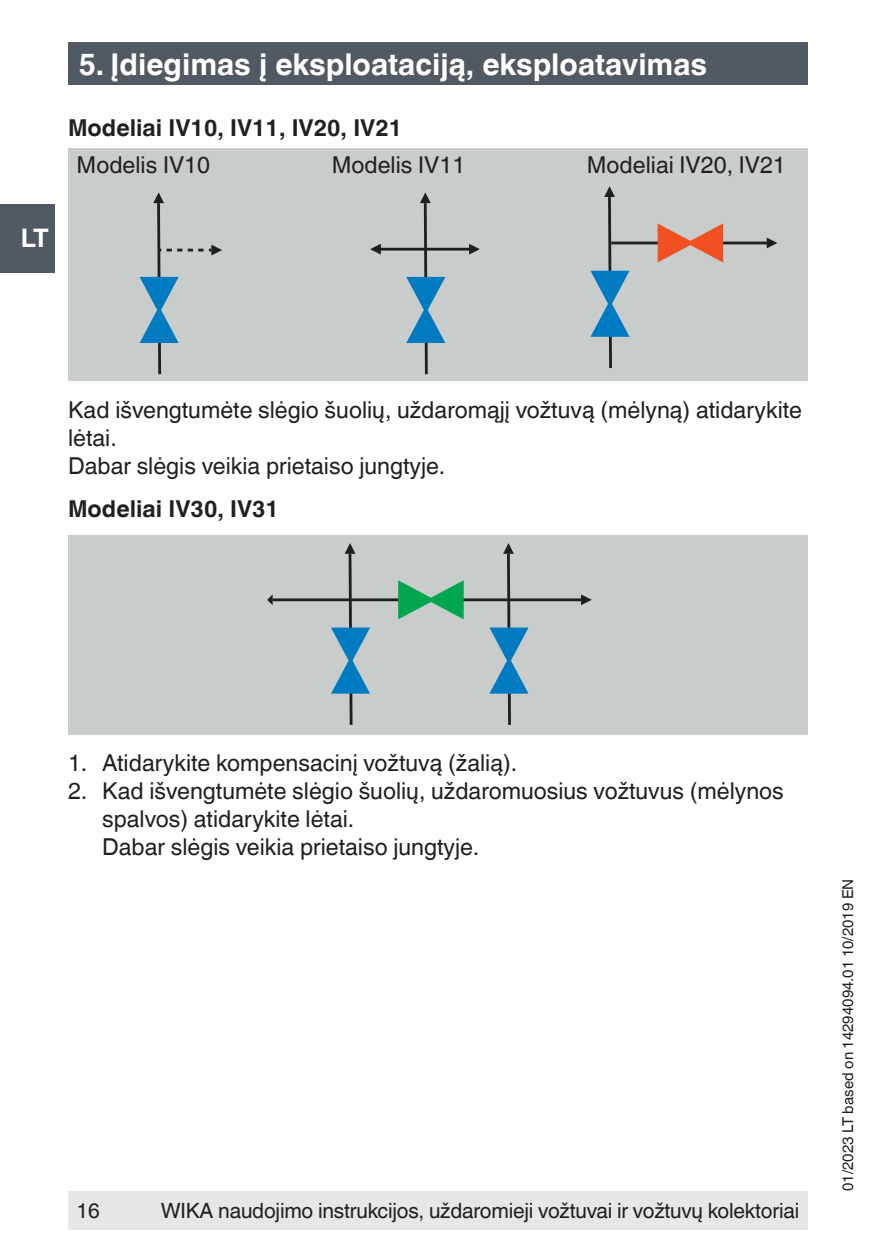
<style>
.page{position:relative;width:893px;height:1259px;background:#fff}
.page>*{position:absolute;margin:0;border:0;box-sizing:border-box;transform-origin:0 0}
.t1{font:700 30px "Helvetica World";color:#fff}
.t2{font:700 25.5px "Helvetica World";color:#fff}
.t3{font:23.4px/27.9px "Helvetica World";color:#231f20}
.t4{font:700 23.4px "Helvetica World";color:#231f20}
.t5{font:21px "Helvetica World";letter-spacing:-.01em;color:#231f20}
.t6{font:15px "Helvetica World";color:#231f20}
</style>
<div class="page">
<div style="left:68px;top:1191px;width:740px;height:38px;background:#e6e7e9"></div>
<div style="left:68px;top:43px;width:740px;height:42px;background:#515a62"></div>
<div style="left:0;top:204px;width:55px;height:68px;background:#515a62"></div>
<div style="left:68px;top:148px;width:740px;height:232px;background:#c8cccb"></div>
<hr style="left:611px;top:242px;width:156px;height:2px;background:#1c2023">
<svg style="left:767px;top:238px;width:10px;height:10px"></svg>
<svg style="left:658px;top:223px;width:65px;height:39px"></svg>
<svg style="left:590px;top:186px;width:40px;height:182px"></svg>
<svg style="left:140px;top:192px;width:82px;height:182px"></svg>
<hr style="left:378px;top:248px;width:94px;height:2px;background:#1c2023">
<svg style="left:370px;top:244px;width:11px;height:10px"></svg>
<svg style="left:406px;top:192px;width:39px;height:182px"></svg>
<svg style="left:469px;top:244px;width:11px;height:10px"></svg>
<div style="left:68px;top:535px;width:740px;height:199px;background:#c8cccb"></div>
<hr style="left:352px;top:598px;width:155px;height:3px;background:#1c2023">
<svg style="left:398px;top:580px;width:66px;height:39px"></svg>
<svg style="left:331px;top:543px;width:39px;height:182px"></svg>
<hr style="left:273px;top:598px;width:79px;height:3px;background:#1c2023">
<svg style="left:267px;top:594px;width:6px;height:11px"></svg>
<svg style="left:489px;top:543px;width:39px;height:182px"></svg>
<hr style="left:507px;top:598px;width:74px;height:3px;background:#1c2023">
<svg style="left:581px;top:594px;width:11px;height:11px"></svg>
<p class="t2" style="left:21px;top:224px;width:29px">LT</p>
<p class="t1" style="left:79px;top:47px;width:630px">5. Įdiegimas į eksploataciją, eksploatavimas</p>
<p class="t4" style="left:68px;top:114px;width:336px">Modeliai IV10, IV11, IV20, IV21</p>
<p class="t3" style="left:77px;top:151px;width:135px">Modelis IV10</p>
<p class="t3" style="left:332px;top:151px;width:135px">Modelis IV11</p>
<p class="t3" style="left:587px;top:151px;width:201px">Modeliai IV20, IV21</p>
<p class="t3" style="left:68px;top:396px;width:736px">Kad išvengtumėte slėgio šuolių, uždaromąjį vožtuvą (mėlyną) atidarykite lėtai.<br>Dabar slėgis veikia prietaiso jungtyje.</p>
<p class="t4" style="left:68px;top:495px;width:212px">Modeliai IV30, IV31</p>
<p class="t3" style="left:68px;top:749px;width:451px">1. Atidarykite kompensacinį vožtuvą (žalią).</p>
<p class="t3" style="left:102px;top:776px;width:683px;text-indent:-34px">2. Kad išvengtumėte slėgio šuolių, uždaromuosius vožtuvus (mėlynos spalvos) atidarykite lėtai.<br>Dabar slėgis veikia prietaiso jungtyje.</p>
<p class="t5" style="left:77px;top:1198px;width:25px">16</p>
<p class="t5" style="left:161px;top:1198px;width:640px">WIKA naudojimo instrukcijos, uždaromieji vožtuvai ir vožtuvų kolektoriai</p>
<p class="t6" style="left:839px;top:1191px;width:314px;rotate:-90deg">01/2023 LT based on 14294094.01 10/2019 EN</p>
</div>
